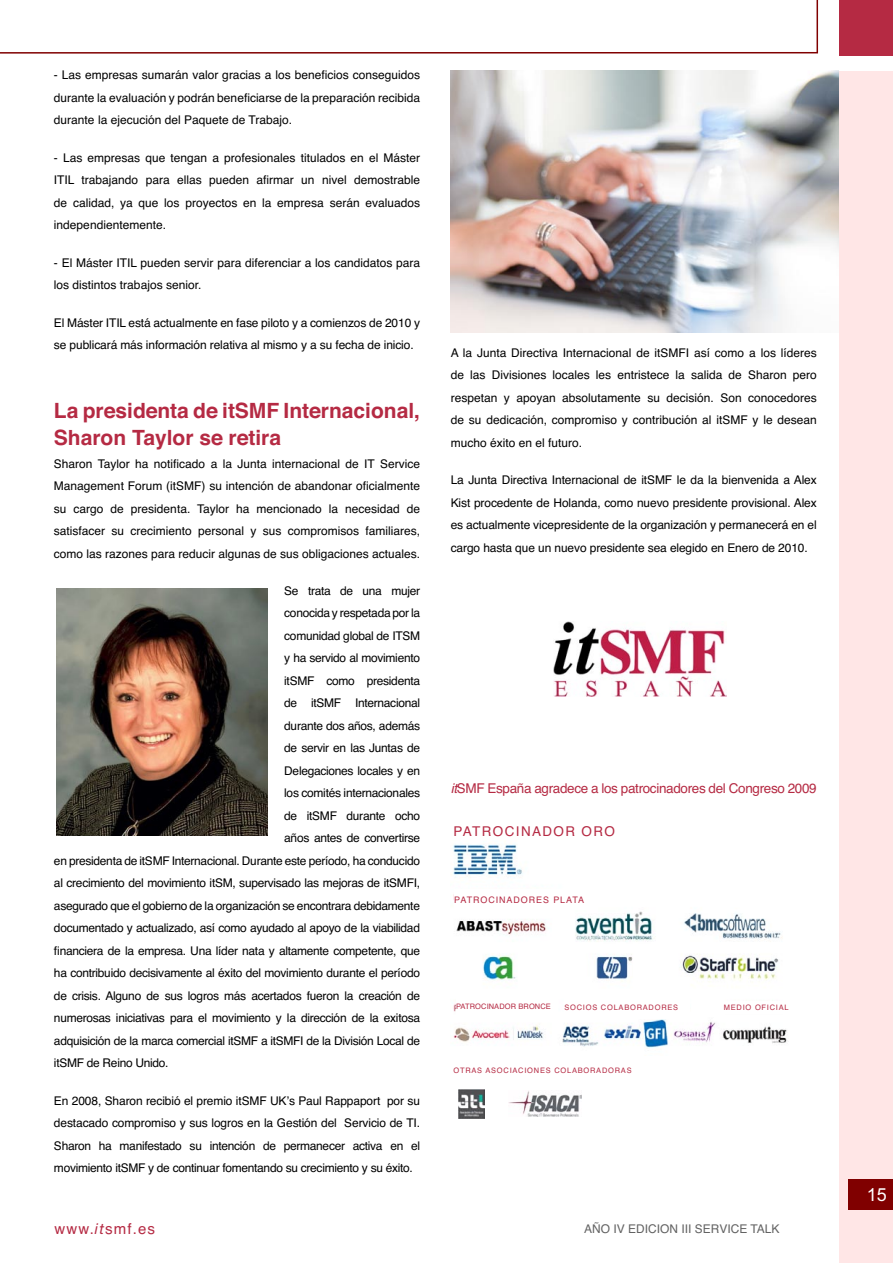
<style>
.page{position:relative;width:893px;height:1263px;background:#fff}
.page>*{position:absolute;margin:0;border:0;box-sizing:border-box;transform-origin:0 0}
.t1{font:700 21px/27px "Helvetica";color:#b52a43}
.t2{font:18px "Arial";color:#fff}
.t3{font:15px "Helvetica";letter-spacing:.075em;color:#b52a43}
.t4{font:13.5px "Helvetica";letter-spacing:-.025em;color:#b52a43}
.t5{font:13.5px "Helvetica";letter-spacing:.1em;color:#b52a43}
.t6{font:12px/22.5px "Helvetica";letter-spacing:-.025em;color:#000;text-align:justify}
.t7{font:12px/22.5px "Helvetica";color:#000}
.t8{font:12px "Helvetica";color:#636363}
.t9{font:9px "Helvetica";letter-spacing:.1em;color:#b52a43}
.t10{font:7.5px "Helvetica";letter-spacing:.1em;color:#b52a43}
.t11{font:7.5px "Helvetica";letter-spacing:.01em;color:#b52a43}
.s1{font-style:italic}
.s2{font-family:"Helvetica Neue";font-style:italic}
</style>
<div class="page">
<svg style="left:0;top:0;width:819px;height:54px"></svg>
<div style="left:839px;top:0;width:54px;height:56px;background:#b52a43"></div>
<div style="left:839px;top:71px;width:54px;height:1192px;background:#ffe6e6"></div>
<div style="left:848px;top:1179px;width:45px;height:31px;background:#800000"></div>
<img style="left:56px;top:588px;width:211px;height:248px">
<img style="left:451px;top:70px;width:388px;height:263px">
<img style="left:553px;top:621px;width:173px;height:75px">
<img style="left:451px;top:844px;width:336px;height:204px">
<div style="left:454px;top:889px;width:142px;height:21px;background:#fff"></div>
<div style="left:456px;top:997px;width:101px;height:19px;background:#fff"></div>
<div style="left:564px;top:996px;width:126px;height:23px;background:#fff"></div>
<div style="left:724px;top:1001px;width:76px;height:13px;background:#fff"></div>
<img style="left:508px;top:1091px;width:73px;height:25px">
<img style="left:459px;top:1089px;width:25px;height:29px">
<p class="t6" style="left:54px;top:65px;width:368px">- Las empresas sumarán valor gracias a los beneficios conseguidos durante la evaluación y podrán beneficiarse de la preparación recibida durante la ejecución del Paquete de Trabajo.</p>
<p class="t6" style="left:54px;top:147px;width:368px">- Las empresas que tengan a profesionales titulados en el Máster ITIL trabajando para ellas pueden afirmar un nivel demostrable de calidad, ya que los proyectos en la empresa serán evaluados independientemente.</p>
<p class="t7" style="left:54px;top:252px;width:368px">- El Máster ITIL pueden servir para diferenciar a los candidatos para los distintos trabajos senior.</p>
<p class="t6" style="left:54px;top:312px;width:368px">El Máster ITIL está actualmente en fase piloto y a comienzos de 2010 y se publicará más información relativa al mismo y a su fecha de inicio.</p>
<h1 class="t1" style="left:54px;top:399px;width:368px">La presidenta de itSMF Internacional,<br>Sharon Taylor se retira</h1>
<p class="t6" style="left:54px;top:453px;width:368px">Sharon Taylor ha notificado a la Junta internacional de IT Service Management Forum (itSMF) su intención de abandonar oficialmente su cargo de presidenta. Taylor ha mencionado la necesidad de satisfacer su crecimiento personal y sus compromisos familiares, como las razones para reducir algunas de sus obligaciones actuales.</p>
<p class="t6" style="left:284px;top:581px;width:137px">Se trata de una mujer</p>
<p class="t6" style="left:284px;top:603px;width:137px">conocida y respetada por la</p>
<p class="t6" style="left:284px;top:626px;width:137px">comunidad global de ITSM</p>
<p class="t6" style="left:284px;top:648px;width:137px">y ha servido al movimiento</p>
<p class="t6" style="left:284px;top:671px;width:137px">itSMF como presidenta</p>
<p class="t6" style="left:284px;top:693px;width:137px">de itSMF Internacional</p>
<p class="t6" style="left:284px;top:716px;width:137px">durante dos años, además</p>
<p class="t6" style="left:284px;top:738px;width:137px">de servir en las Juntas de</p>
<p class="t6" style="left:284px;top:761px;width:137px">Delegaciones locales y en</p>
<p class="t6" style="left:284px;top:783px;width:137px">los comités internacionales</p>
<p class="t6" style="left:284px;top:806px;width:137px">de itSMF durante ocho</p>
<p class="t6" style="left:284px;top:828px;width:137px">años antes de convertirse</p>
<p class="t6" style="left:54px;top:851px;width:368px">en presidenta de itSMF Internacional. Durante este período, ha conducido</p>
<p class="t6" style="left:54px;top:873px;width:368px">al crecimiento del movimiento itSM, supervisado las mejoras de itSMFI,</p>
<p class="t6" style="left:54px;top:896px;width:367px">asegurado que el gobierno de la organización se encontrara debidamente</p>
<p class="t6" style="left:54px;top:918px;width:367px">documentado y actualizado, así como ayudado al apoyo de la viabilidad</p>
<p class="t6" style="left:54px;top:941px;width:368px">financiera de la empresa. Una líder nata y altamente competente, que</p>
<p class="t6" style="left:54px;top:963px;width:368px">ha contribuido decisivamente al éxito del movimiento durante el período</p>
<p class="t6" style="left:54px;top:986px;width:368px">de crisis. Alguno de sus logros más acertados fueron la creación de</p>
<p class="t6" style="left:54px;top:1008px;width:368px">numerosas iniciativas para el movimiento y la dirección de la exitosa</p>
<p class="t6" style="left:54px;top:1030px;width:368px">adquisición de la marca comercial itSMF a itSMFI de la División Local de</p>
<p class="t6" style="left:54px;top:1053px;width:116px">itSMF de Reino Unido.</p>
<p class="t6" style="left:54px;top:1090px;width:368px">En 2008, Sharon recibió el premio itSMF UK’s Paul Rappaport por su destacado compromiso y sus logros en la Gestión del Servicio de TI.<br>Sharon ha manifestado su intención de permanecer activa en el movimiento itSMF y de continuar fomentando su crecimiento y su éxito.</p>
<p class="t6" style="left:451px;top:343px;width:368px">A la Junta Directiva Internacional de itSMFI así como a los líderes de las Divisiones locales les entristece la salida de Sharon pero respetan y apoyan absolutamente su decisión. Son conocedores de su dedicación, compromiso y contribución al itSMF y le desean mucho éxito en el futuro.</p>
<p class="t6" style="left:451px;top:470px;width:368px">La Junta Directiva Internacional de itSMF le da la bienvenida a Alex Kist procedente de Holanda, como nuevo presidente provisional. Alex es actualmente vicepresidente de la organización y permanecerá en el cargo hasta que un nuevo presidente sea elegido en Enero de 2010.</p>
<p class="t4" style="left:451px;top:784px;width:368px"><span class="s1">it</span>SMF España agradece a los patrocinadores del Congreso 2009</p>
<p class="t5" style="left:454px;top:827px;width:163px">PATROCINADOR ORO</p>
<p class="t9" style="left:454px;top:897px;width:131px">PATROCINADORES PLATA</p>
<p class="t11" style="left:456px;top:1004px;width:96px">PATROCINADOR BRONCE</p>
<p class="t10" style="left:564px;top:1005px;width:115px">SOCIOS COLABORADORES</p>
<p class="t10" style="left:724px;top:1005px;width:66px">MEDIO OFICIAL</p>
<p class="t10" style="left:453px;top:1068px;width:180px">OTRAS ASOCIACIONES COLABORADORAS</p>
<p class="t3" style="left:55px;top:1223px;width:102px">www.<span class="s2">it</span>smf.es</p>
<p class="t8" style="left:584px;top:1224px;width:197px">AÑO IV EDICION III SERVICE TALK</p>
<h2 class="t2" style="left:867px;top:1185px;width:22px">15</h2>
</div>
